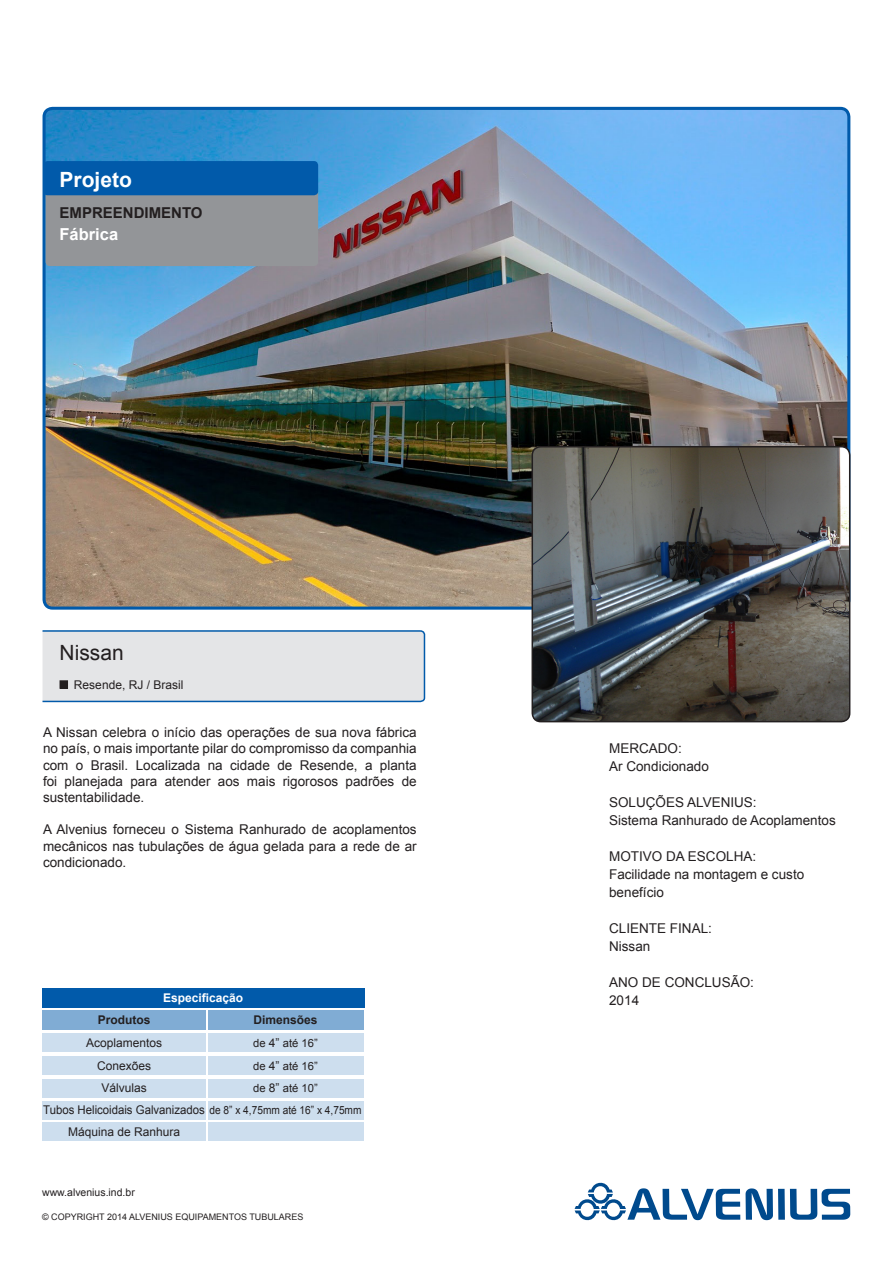
<style>
.page{position:relative;width:893px;height:1263px;background:#fff}
.page>*{position:absolute;margin:0;border:0;box-sizing:border-box;transform-origin:0 0}
.t1{font:700 21px "Arial";color:#fff}
.t2{font:21px "Arial";color:#231f20}
.t3{font:700 16.5px "Arial";color:#fff}
.t4{font:700 15px "Arial";color:#231f20}
.t5{font:13.5px/16.2px "Arial";color:#231f20;text-align:justify}
.t6{font:12px "Arial";color:#231f20}
.t7{font:12px "Arial";color:#231f20;scale:.95 1}
.t8{font:700 12px "Arial";color:#231f20}
.t9{font:700 12px "Arial";color:#fff}
.t10{font:11.25px "Arial";color:#231f20}
.t11{font:10.5px "Arial";color:#231f20}
.t12{font:9px "Arial";color:#231f20}
.s1{font-size:12px}
.s2{font-size:11.25px}
</style>
<div class="page">
<svg style="left:42px;top:630px;width:384px;height:73px;background:#dbdfe4"></svg>
<img style="left:44px;top:108px;width:805px;height:499px">
<div style="left:43px;top:107px;width:807px;height:503px;border:3px solid #015aaa;border-radius:9px"></div>
<img style="left:532px;top:447px;width:318px;height:275px">
<div style="left:531px;top:446px;width:319px;height:276px;border:2px solid #231f20;border-radius:9px"></div>
<div style="left:46px;top:188px;width:272px;height:78px;background:#939598;border-radius:4px"></div>
<div style="left:43px;top:161px;width:275px;height:34px;background:#015aaa;border-radius:4px"></div>
<div style="left:60px;top:681px;width:7px;height:7px;background:#231f20"></div>
<div style="left:60px;top:680px;width:8px;height:9px;border:2px solid #231f20"></div>
<svg style="left:575px;top:1182px;width:275px;height:38px"></svg>
<div style="left:42px;top:988px;width:322px;height:19px;background:#015aaa"></div>
<div style="left:42px;top:1033px;width:164px;height:19px;background:#cddeee"></div>
<div style="left:42px;top:1078px;width:164px;height:19px;background:#cddeee"></div>
<div style="left:42px;top:1122px;width:164px;height:19px;background:#cddeee"></div>
<div style="left:42px;top:1100px;width:164px;height:19px;background:#cddeee"></div>
<div style="left:208px;top:1033px;width:155px;height:19px;background:#cddeee"></div>
<div style="left:208px;top:1078px;width:155px;height:19px;background:#cddeee"></div>
<div style="left:208px;top:1122px;width:155px;height:19px;background:#cddeee"></div>
<div style="left:208px;top:1100px;width:155px;height:19px;background:#cddeee"></div>
<div style="left:42px;top:1056px;width:164px;height:19px;background:#cddeee"></div>
<div style="left:208px;top:1056px;width:155px;height:19px;background:#cddeee"></div>
<div style="left:42px;top:1010px;width:164px;height:20px;background:#80acd4"></div>
<div style="left:208px;top:1010px;width:155px;height:20px;background:#80acd4"></div>
<p class="t1" style="left:60px;top:166px;width:74px">Projeto</p>
<p class="t4" style="left:60px;top:202px;width:145px">EMPREENDIMENTO</p>
<p class="t3" style="left:60px;top:223px;width:60px">Fábrica</p>
<p class="t2" style="left:60px;top:638px;width:66px">Nissan</p>
<p class="t6" style="left:74px;top:677px;width:111px">Resende, RJ / Brasil</p>
<p class="t5" style="left:43px;top:724px;width:375px">A Nissan celebra o início das operações de sua nova fábrica no país, o mais importante pilar do compromisso da companhia com o Brasil. Localizada na cidade de Resende, a planta foi planejada para atender aos mais rigorosos padrões de sustentabilidade.</p>
<p class="t5" style="left:43px;top:822px;width:375px">A Alvenius forneceu o Sistema Ranhurado de acoplamentos mecânicos nas tubulações de água gelada para a rede de ar condicionado.</p>
<p class="t5" style="left:609px;top:740px;width:74px">MERCADO:</p>
<p class="t5" style="left:609px;top:758px;width:101px">Ar Condicionado</p>
<p class="t5" style="left:609px;top:794px;width:149px">SOLUÇÕES ALVENIUS:</p>
<p class="t5" style="left:609px;top:812px;width:228px">Sistema Ranhurado de Acoplamentos</p>
<p class="t5" style="left:609px;top:848px;width:149px">MOTIVO DA ESCOLHA:</p>
<p class="t5" style="left:609px;top:865px;width:197px;line-height:18px">Facilidade na montagem e custo benefício</p>
<p class="t5" style="left:609px;top:920px;width:104px">CLIENTE FINAL:</p>
<p class="t5" style="left:609px;top:938px;width:43px">Nissan</p>
<p class="t5" style="left:609px;top:974px;width:146px">ANO DE CONCLUSÃO:</p>
<p class="t9" style="left:163px;top:990px;width:82px">Especificação</p>
<p class="t5" style="left:609px;top:992px;width:32px">2014</p>
<p class="t8" style="left:98px;top:1011px;width:54px">Produtos</p>
<p class="t8" style="left:253px;top:1011px;width:66px">Dimensões</p>
<p class="t10" style="left:253px;top:1036px;width:66px">de <span class="s1">4”</span> até 16”</p>
<p class="t10" style="left:253px;top:1059px;width:66px">de <span class="s1">4”</span> até 16”</p>
<p class="t10" style="left:253px;top:1081px;width:66px">de <span class="s1">8”</span> até 10”</p>
<p class="t6" style="left:86px;top:1035px;width:78px">Acoplamentos</p>
<p class="t6" style="left:101px;top:1080px;width:47px">Válvulas</p>
<p class="t6" style="left:68px;top:1124px;width:114px">Máquina de Ranhura</p>
<p class="t6" style="left:97px;top:1058px;width:56px">Conexões</p>
<p class="t7" style="left:43px;top:1102px;width:337px">Tubos Helicoidais Galvanizados <span class="s2">de 8” x 4,75mm até 16” x 4,75mm</span></p>
<p class="t11" style="left:42px;top:1186px;width:94px">www.alvenius.ind.br</p>
<p class="t12" style="left:42px;top:1210px;width:263px">© COPYRIGHT 2014 ALVENIUS EQUIPAMENTOS TUBULARES</p>
</div>
